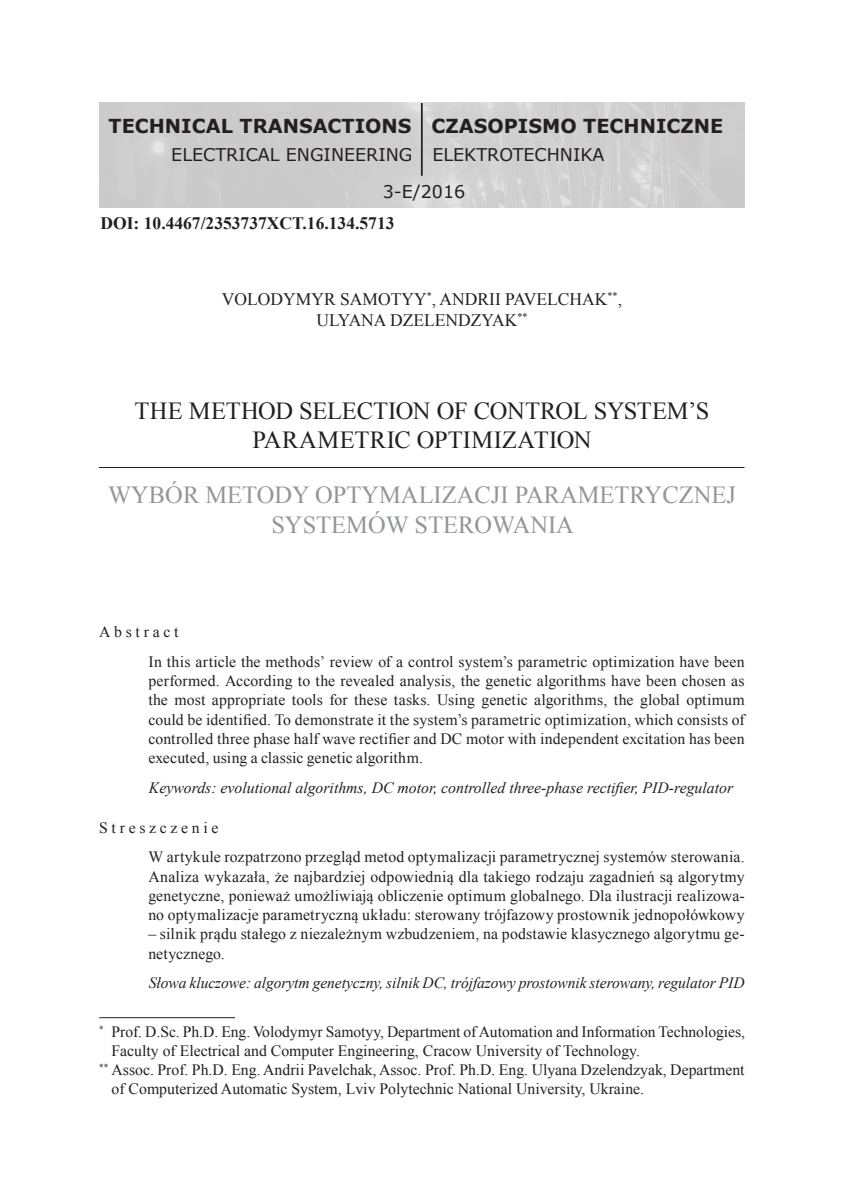
<style>
.page{position:relative;width:844px;height:1191px;background:#fff}
.page>*{position:absolute;margin:0;border:0;box-sizing:border-box;transform-origin:0 0}
.Tytuł_ang{font:24.5px/29.4px "Times New Roman";letter-spacing:-.005em;color:#231f20;text-align:center}
.Tytuł_pol{font:24.5px/29.4px "Times New Roman";color:#939598;text-align:center}
.t1{font:700 19.25px "Verdana";color:#231f20}
.Autor{font:17.5px/21px "Times New Roman";color:#231f20;text-align:center}
.t2{font:17.5px "Verdana";color:#231f20}
.t3{font:700 17.5px "Times New Roman";color:#231f20}
.streszczenie_angiels{font:15.75px/19.2px "Times New Roman";letter-spacing:.01em;color:#231f20;text-align:justify}
.streszczenie_polskie{font:15.75px/19.2px "Times New Roman";letter-spacing:.01em;color:#231f20;text-align:justify}
.Przypis{font:15.75px/18.9px "Times New Roman";color:#231f20}
.Słowa_kluczowe{font:italic 15.75px "Times New Roman";letter-spacing:-.005em;color:#231f20}
.Streszczenie{font:15.75px "Times New Roman";letter-spacing:.235em;color:#231f20}
</style>
<div class="page">
<hr style="left:99px;top:467px;width:645px;height:1px;background:#231f20">
<hr style="left:99px;top:1017px;width:136px;height:1px;background:#231f20">
<img style="left:99px;top:103px;width:645px;height:104px">
<hr style="left:421px;top:103px;width:1px;height:73px;background:#231f20">
<p class="t1" style="left:109px;top:112px;width:304px">TECHNICAL TRANSACTIONS</p>
<p class="t2" style="left:171px;top:142px;width:242px">ELECTRICAL ENGINEERING</p>
<p class="t2" style="left:382px;top:180px;width:84px">3-E/2016</p>
<p class="t1" style="left:431px;top:112px;width:293px">CZASOPISMO TECHNICZNE</p>
<p class="t2" style="left:432px;top:142px;width:174px">ELEKTROTECHNIKA</p>
<p class="t3" style="left:100px;top:211px;width:295px">DOI: 10.4467/2353737XCT.16.134.5713</p>
<p class="Autor" style="left:222px;top:288px;width:401px">VOLODYMYR SAMOTYY<sup>*</sup>, ANDRII PAVELCHAK<sup>**</sup>,<br>ULYANA DZELENDZYAK<sup>**</sup></p>
<p class="Tytuł_ang" style="left:134px;top:395px;width:576px">THE METHOD SELECTION OF CONTROL SYSTEM’S<br>PARAMETRIC OPTIMIZATION</p>
<p class="Tytuł_pol" style="left:108px;top:480px;width:629px">WYBÓR METODY OPTYMALIZACJI PARAMETRYCZNEJ<br>SYSTEMÓW STEROWANIA</p>
<p class="Streszczenie" style="left:99px;top:621px;width:81px">Abstract</p>
<p class="streszczenie_angiels" style="left:148px;top:652px;width:597px">In this article the methods’ review of a control system’s parametric optimization have been performed. According to the revealed analysis, the genetic algorithms have been chosen as the most appropriate tools for these tasks. Using genetic algorithms, the global optimum could be identified. To demonstrate it the system’s parametric optimization, which consists of controlled three phase half wave rectifier and DC motor with independent excitation has been executed, using a classic genetic algorithm.</p>
<p class="Słowa_kluczowe" style="left:149px;top:776px;width:585px">Keywords: evolutional algorithms, DC motor, controlled three-phase rectifier, PID-regulator</p>
<p class="Streszczenie" style="left:99px;top:816px;width:120px">Streszczenie</p>
<p class="streszczenie_polskie" style="left:148px;top:847px;width:597px">W artykule rozpatrzono przegląd metod optymalizacji parametrycznej systemów sterowania.<br>Analiza wykazała, że najbardziej odpowiednią dla takiego rodzaju zagadnień są algorytmy genetyczne, ponieważ umożliwiają obliczenie optimum globalnego. Dla ilustracji realizowa&shy;no optymalizacje parametryczną układu: sterowany trójfazowy prostownik jednopołówkowy</p>
<p class="streszczenie_polskie" style="left:148px;top:924px;width:597px">– silnik prądu stałego z niezależnym wzbudzeniem, na podstawie klasycznego algorytmu ge&shy;netycznego.</p>
<p class="Słowa_kluczowe" style="left:149px;top:972px;width:597px">Słowa kluczowe: algorytm genetyczny, silnik DC, trójfazowy prostownik sterowany, regulator PID</p>
<p class="Przypis" style="left:111px;top:1022px;width:635px;text-indent:-12px"><sup>*</sup> Prof. D.Sc. Ph.D. Eng. Volodymyr Samotyy, Department of Automation and Information Technologies,<br>Faculty of Electrical and Computer Engineering, Cracow University of Technology.</p>
<p class="Przypis" style="left:111px;top:1059px;width:634px;text-indent:-12px"><sup>**</sup> Assoc. Prof. Ph.D. Eng. Andrii Pavelchak, Assoc. Prof. Ph.D. Eng. Ulyana Dzelendzyak, Department of Computerized Automatic System, Lviv Polytechnic National University, Ukraine.</p>
</div>
